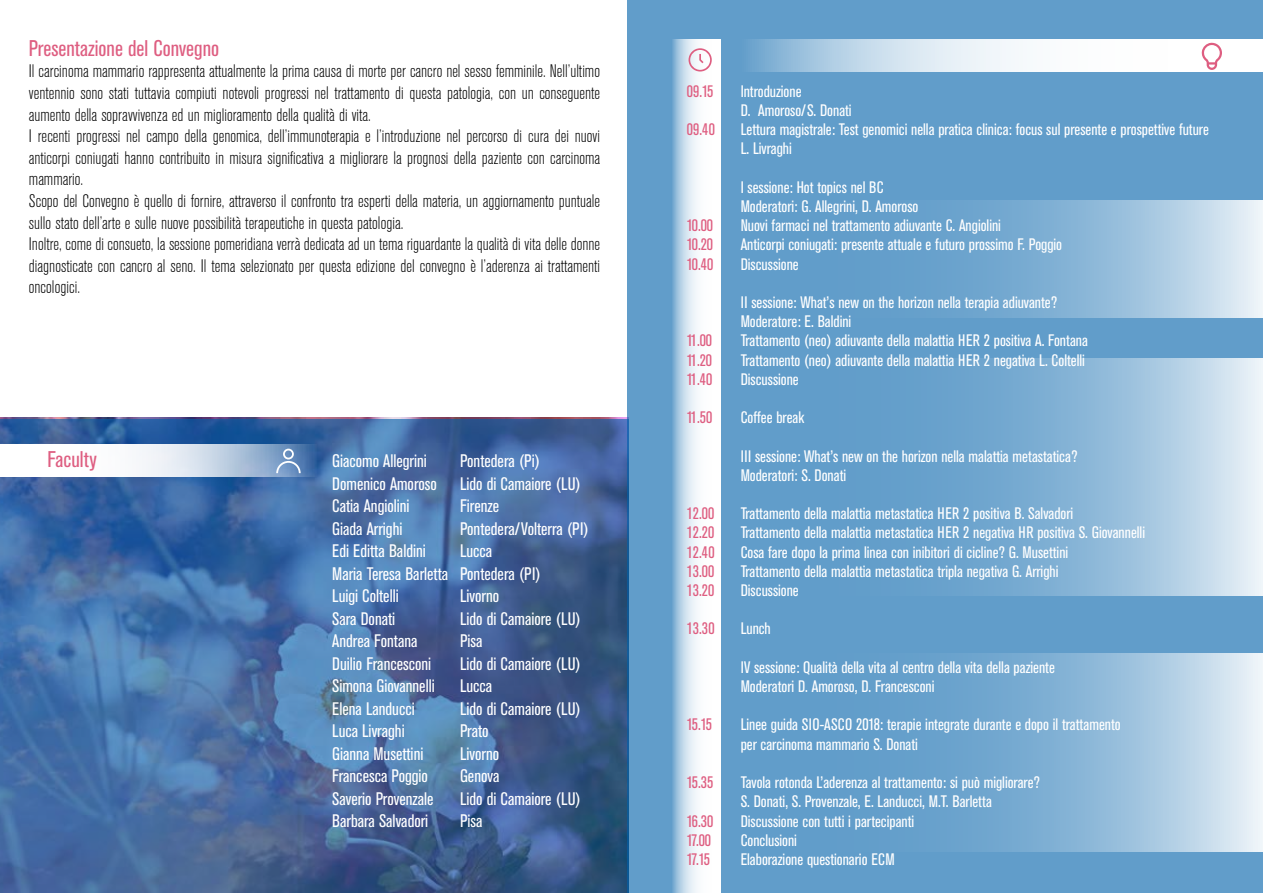
<style>
.page{position:relative;width:1263px;height:893px;background:#fff}
.page>*{position:absolute;margin:0;border:0;box-sizing:border-box;transform-origin:0 0}
.t1{font:condensed 22.5px "Akzidenz Grotesk BE";color:#de5e81}
.t2{font:300 condensed 18px/21.6px "Akzidenz Grotesk BE";color:#000}
.t3{font:condensed 18px/22.5px "Akzidenz Grotesk BE";color:#fff}
.t4{font:condensed 16.5px/19.2px "Akzidenz Grotesk BE";color:#fff}
.t5{font:condensed 16.5px "Akzidenz Grotesk BE";color:#de5e81}
</style>
<div class="page">
<div style="left:628px;top:0;width:635px;height:893px;background:#619dca"></div>
<svg style="left:750px;top:39px;width:512px;height:32px;background:#ddeaf3"></svg>
<svg style="left:0;top:419px;width:629px;height:474px;background:#436a9e"></svg>
<svg style="left:0;top:444px;width:317px;height:32px"></svg>
<svg style="left:276px;top:449px;width:25px;height:24px"></svg>
<svg style="left:1201px;top:43px;width:21px;height:27px"></svg>
<svg style="left:960px;top:201px;width:303px;height:117px;background:#9dc2dd"></svg>
<svg style="left:672px;top:39px;width:48px;height:854px;background:#dbe8f2"></svg>
<svg style="left:688px;top:48px;width:24px;height:24px"></svg>
<svg style="left:961px;top:358px;width:302px;height:237px;background:#9dc2dd"></svg>
<svg style="left:959px;top:654px;width:304px;height:198px;background:#9dc2dd"></svg>
<h1 class="t1" style="left:29px;top:35px;width:192px">Presentazione del Convegno</h1>
<p class="t2" style="left:29px;top:61px;width:573px">Il carcinoma mammario rappresenta attualmente la prima causa di morte per cancro nel sesso femminile. Nell’ultimo ventennio sono stati tuttavia compiuti notevoli progressi nel trattamento di questa patologia, con un conseguente aumento della sopravvivenza ed un miglioramento della qualità di vita.<br>I recenti progressi nel campo della genomica, dell’immunoterapia e l’introduzione nel percorso di cura dei nuovi anticorpi coniugati hanno contribuito in misura significativa a migliorare la prognosi della paziente con carcinoma mammario.<br>Scopo del Convegno è quello di fornire, attraverso il confronto tra esperti della materia, un aggiornamento puntuale sullo stato dell’arte e sulle nuove possibilità terapeutiche in questa patologia.<br>Inoltre, come di consueto, la sessione pomeridiana verrà dedicata ad un tema riguardante la qualità di vita delle donne diagnosticate con cancro al seno. Il tema selezionato per questa edizione del convegno è l’aderenza ai trattamenti oncologici.</p>
<h1 class="t1" style="left:48px;top:447px;width:51px">Faculty</h1>
<p class="t3" style="left:332px;top:450px;width:96px">Giacomo Allegrini</p>
<p class="t3" style="left:460px;top:450px;width:81px">Pontedera (Pi)</p>
<p class="t3" style="left:332px;top:473px;width:106px">Domenico Amoroso</p>
<p class="t3" style="left:460px;top:473px;width:122px">Lido di Camaiore (LU)</p>
<p class="t3" style="left:332px;top:495px;width:79px">Catia Angiolini</p>
<p class="t3" style="left:460px;top:495px;width:41px">Firenze</p>
<p class="t3" style="left:332px;top:518px;width:72px">Giada Arrighi</p>
<p class="t3" style="left:460px;top:518px;width:130px">Pontedera/Volterra (PI)</p>
<p class="t3" style="left:332px;top:540px;width:95px">Edi Editta Baldini</p>
<p class="t3" style="left:332px;top:540px;width:210px;text-indent:128px">Lucca<br>Maria Teresa Barletta Pontedera (PI)<br>Luigi Coltelli</p>
<p class="t3" style="left:460px;top:585px;width:41px">Livorno</p>
<p class="t3" style="left:332px;top:608px;width:64px">Sara Donati</p>
<p class="t3" style="left:460px;top:608px;width:122px">Lido di Camaiore (LU)</p>
<p class="t3" style="left:332px;top:630px;width:87px">Andrea Fontana</p>
<p class="t3" style="left:460px;top:630px;width:24px">Pisa</p>
<p class="t3" style="left:332px;top:653px;width:101px">Duilio Francesconi</p>
<p class="t3" style="left:460px;top:653px;width:122px">Lido di Camaiore (LU)</p>
<p class="t3" style="left:332px;top:675px;width:104px">Simona Giovannelli</p>
<p class="t3" style="left:460px;top:675px;width:34px">Lucca</p>
<p class="t3" style="left:332px;top:698px;width:84px">Elena Landucci</p>
<p class="t3" style="left:460px;top:698px;width:122px">Lido di Camaiore (LU)</p>
<p class="t3" style="left:332px;top:720px;width:74px">Luca Livraghi</p>
<p class="t3" style="left:460px;top:720px;width:30px">Prato</p>
<p class="t3" style="left:332px;top:743px;width:93px">Gianna Musettini</p>
<p class="t3" style="left:460px;top:743px;width:41px">Livorno</p>
<p class="t3" style="left:332px;top:765px;width:97px">Francesca Poggio</p>
<p class="t3" style="left:460px;top:765px;width:41px">Genova</p>
<p class="t3" style="left:332px;top:788px;width:103px">Saverio Provenzale</p>
<p class="t3" style="left:460px;top:788px;width:122px">Lido di Camaiore (LU)</p>
<p class="t3" style="left:332px;top:810px;width:97px">Barbara Salvadori</p>
<p class="t3" style="left:460px;top:810px;width:24px">Pisa</p>
<p class="t5" style="left:687px;top:82px;width:28px">09.15</p>
<p class="t4" style="left:741px;top:82px;width:113px">Introduzione<br>D. Amoroso/S. Donati</p>
<p class="t5" style="left:687px;top:120px;width:30px">09.40</p>
<p class="t4" style="left:741px;top:120px;width:470px">Lettura magistrale: Test genomici nella pratica clinica: focus sul presente e prospettive future<br>L. Livraghi</p>
<p class="t4" style="left:741px;top:178px;width:179px">I sessione: Hot topics nel BC<br>Moderatori: G. Allegrini, D. Amoroso</p>
<p class="t5" style="left:687px;top:216px;width:28px">10.00</p>
<p class="t4" style="left:741px;top:216px;width:262px">Nuovi farmaci nel trattamento adiuvante C. Angiolini</p>
<p class="t5" style="left:687px;top:235px;width:28px">10.20</p>
<p class="t4" style="left:741px;top:235px;width:323px">Anticorpi coniugati: presente attuale e futuro prossimo F. Poggio</p>
<p class="t5" style="left:687px;top:255px;width:28px">10.40</p>
<p class="t4" style="left:741px;top:255px;width:60px">Discussione</p>
<p class="t4" style="left:741px;top:293px;width:318px">II sessione: What’s new on the horizon nella terapia adiuvante?<br>Moderatore: E. Baldini</p>
<p class="t5" style="left:687px;top:332px;width:27px">11.00</p>
<p class="t4" style="left:741px;top:331px;width:349px">Trattamento (neo) adiuvante della malattia HER 2 positiva A. Fontana</p>
<p class="t5" style="left:687px;top:351px;width:27px">11.20</p>
<p class="t4" style="left:741px;top:351px;width:346px">Trattamento (neo) adiuvante della malattia HER 2 negativa L. Coltelli</p>
<p class="t5" style="left:687px;top:370px;width:27px">11.40</p>
<p class="t4" style="left:741px;top:370px;width:60px">Discussione</p>
<p class="t5" style="left:687px;top:408px;width:27px">11.50</p>
<p class="t4" style="left:741px;top:408px;width:65px">Coffee break</p>
<p class="t4" style="left:741px;top:447px;width:338px">III sessione: What’s new on the horizon nella malattia metastatica?<br>Moderatori: S. Donati</p>
<p class="t5" style="left:687px;top:504px;width:29px">12.00</p>
<p class="t4" style="left:741px;top:504px;width:334px">Trattamento della malattia metastatica HER 2 positiva B. Salvadori</p>
<p class="t5" style="left:687px;top:524px;width:29px">12.20</p>
<p class="t4" style="left:741px;top:523px;width:406px">Trattamento della malattia metastatica HER 2 negativa HR positiva S. Giovannelli</p>
<p class="t5" style="left:687px;top:543px;width:29px">12.40</p>
<p class="t4" style="left:741px;top:543px;width:329px">Cosa fare dopo la prima linea con inibitori di cicline? G. Musettini</p>
<p class="t5" style="left:687px;top:562px;width:29px">13.00</p>
<p class="t4" style="left:741px;top:562px;width:319px">Trattamento della malattia metastatica tripla negativa G. Arrighi</p>
<p class="t5" style="left:687px;top:581px;width:29px">13.20</p>
<p class="t4" style="left:741px;top:581px;width:60px">Discussione</p>
<p class="t5" style="left:687px;top:620px;width:29px">13.30</p>
<p class="t4" style="left:741px;top:619px;width:32px">Lunch</p>
<p class="t4" style="left:741px;top:658px;width:316px">IV sessione: Qualità della vita al centro della vita della paziente<br>Moderatori D. Amoroso, D. Francesconi</p>
<p class="t5" style="left:687px;top:716px;width:27px">15.15</p>
<p class="t4" style="left:741px;top:715px;width:381px">Linee guida SIO-ASCO 2018: terapie integrate durante e dopo il trattamento per carcinoma mammario S. Donati</p>
<p class="t5" style="left:687px;top:773px;width:28px">15.35</p>
<p class="t4" style="left:741px;top:773px;width:301px">Tavola rotonda L’aderenza al trattamento: si può migliorare?<br>S. Donati, S. Provenzale, E. Landucci, M.T. Barletta</p>
<p class="t5" style="left:687px;top:812px;width:28px">16.30</p>
<p class="t4" style="left:741px;top:811px;width:175px">Discussione con tutti i partecipanti</p>
<p class="t5" style="left:687px;top:831px;width:26px">17.00</p>
<p class="t4" style="left:741px;top:831px;width:58px">Conclusioni</p>
<p class="t5" style="left:687px;top:850px;width:25px">17.15</p>
<p class="t4" style="left:741px;top:850px;width:156px">Elaborazione questionario ECM</p>
</div>
